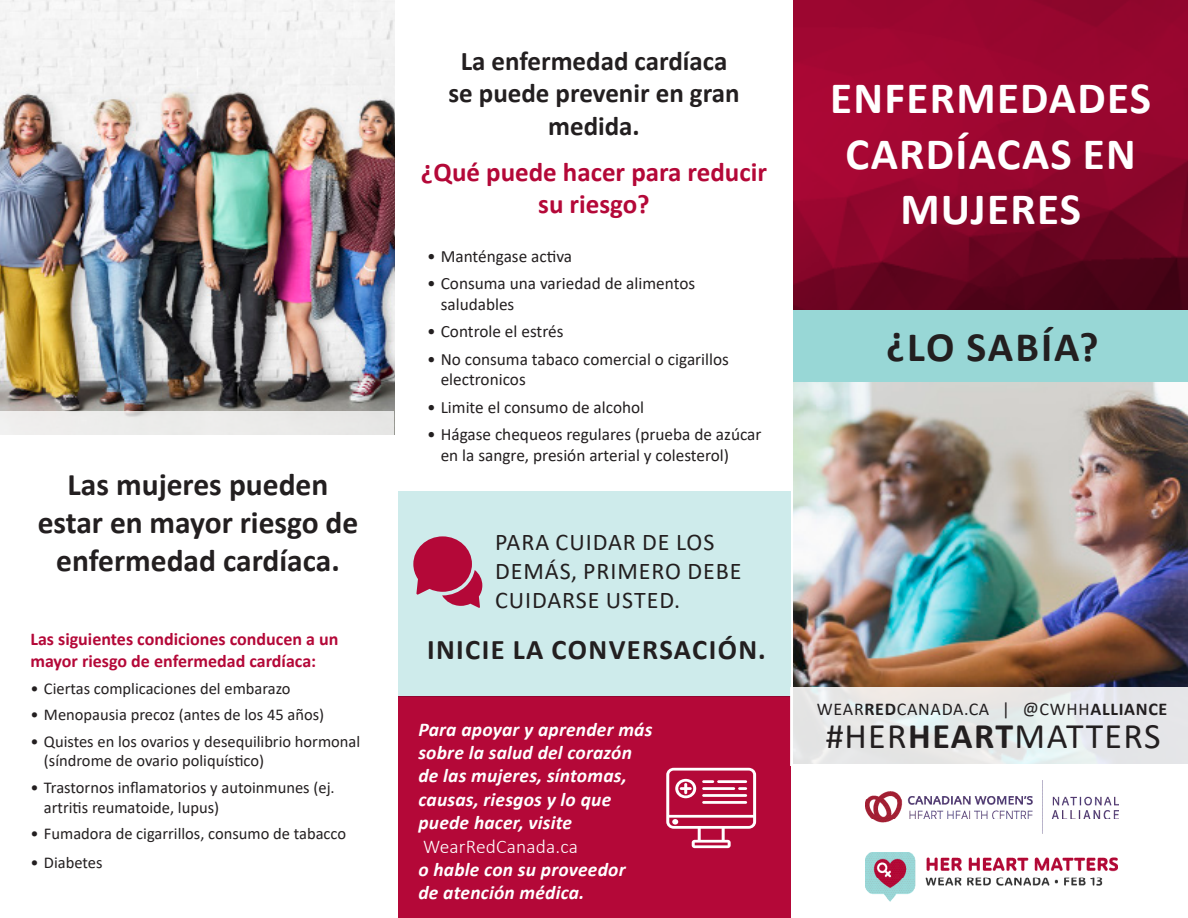
<style>
.page{position:relative;width:1188px;height:918px;background:#fff}
.page>*{position:absolute;margin:0;border:0;box-sizing:border-box;transform-origin:0 0}
.t1{font:700 45px/55.5px "Calibri";letter-spacing:.03em;color:#fff;text-align:center}
.t2{font:700 42px "Calibri";letter-spacing:.05em;color:#231f20}
.t3{font:36px "Calibri";letter-spacing:.04em;color:#231f20}
.t4{font:700 31.5px/37.8px "Calibri";color:#231f20;text-align:center}
.t5{font:700 28.5px "Calibri";letter-spacing:.05em;color:#231f20}
.t6{font:700 27px/32.4px "Calibri";color:#231f20;text-align:center}
.t7{font:700 27px/32.4px "Calibri";color:#b40838;text-align:center}
.t8{font:24px/28.8px "Calibri";letter-spacing:.04em;color:#231f20}
.t9{font:italic 700 19.5px/23.4px "Calibri";letter-spacing:.01em;color:#fff}
.t10{font:300 19.5px "Calibri";letter-spacing:.01em;color:#fff}
.t11{font:700 18px/21.6px "Calibri";color:#b40838}
.t12{font:18px "Calibri";letter-spacing:.04em;color:#231f20}
.t13{font:17.25px/20.7px "Calibri";color:#231f20}
.t14{font:16.5px/19.8px "Calibri";color:#231f20}
.s1{font-weight:700}
</style>
<div class="page">
<svg style="left:794px;top:0;width:394px;height:310px;background:#8a052a"></svg>
<div style="left:398px;top:697px;width:392px;height:221px;background:#b40838"></div>
<div style="left:398px;top:491px;width:392px;height:206px;background:#ceebeb"></div>
<img style="left:0;top:0;width:394px;height:411px">
<div style="left:0;top:411px;width:394px;height:24px;background:#ebebea"></div>
<img style="left:794px;top:382px;width:394px;height:305px">
<div style="left:794px;top:310px;width:394px;height:72px;background:#98d7d6"></div>
<img style="left:865px;top:852px;width:252px;height:49px">
<img style="left:865px;top:781px;width:253px;height:53px">
<svg style="left:790px;top:687px;width:398px;height:79px;background:#e7e9ea"></svg>
<svg style="left:666px;top:768px;width:90px;height:80px"></svg>
<hr style="left:702px;top:794px;width:45px;height:3px;background:#fff">
<hr style="left:702px;top:801px;width:45px;height:3px;background:#fff">
<svg style="left:413px;top:536px;width:69px;height:72px"></svg>
<p class="t4" style="left:38px;top:466px;width:322px">Las mujeres pueden estar en mayor riesgo de enfermedad cardíaca.</p>
<p class="t11" style="left:30px;top:628px;width:310px">Las siguientes condiciones conducen a un mayor riesgo de enfermedad cardíaca:</p>
<p class="t14" style="left:30px;top:678px;width:262px">• Ciertas complicaciones del embarazo</p>
<p class="t14" style="left:30px;top:704px;width:295px">• Menopausia precoz (antes de los 45 años)</p>
<p class="t14" style="left:44px;top:731px;width:318px;text-indent:-14px">• Quistes en los ovarios y desequilibrio hormonal (síndrome de ovario poliquístico)</p>
<p class="t14" style="left:44px;top:777px;width:292px;text-indent:-14px">• Trastornos inflamatorios y autoinmunes (ej. artritis reumatoide, lupus)</p>
<p class="t14" style="left:30px;top:824px;width:317px">• Fumadora de cigarrillos, consumo de tabacco</p>
<p class="t14" style="left:30px;top:852px;width:74px">• Diabetes</p>
<p class="t6" style="left:448px;top:44px;width:293px">La enfermedad cardíaca se puede prevenir en gran medida.</p>
<p class="t7" style="left:421px;top:155px;width:348px">¿Qué puede hacer para reducir su riesgo?</p>
<p class="t13" style="left:427px;top:245px;width:146px">• Manténgase activa</p>
<p class="t13" style="left:441px;top:273px;width:256px;text-indent:-14px">• Consuma una variedad de alimentos saludables</p>
<p class="t13" style="left:427px;top:321px;width:138px">• Controle el estrés</p>
<p class="t13" style="left:441px;top:348px;width:290px;text-indent:-14px">• No consuma tabaco comercial o cigarillos electronicos</p>
<p class="t13" style="left:427px;top:396px;width:218px">• Limite el consumo de alcohol</p>
<p class="t13" style="left:441px;top:424px;width:322px;text-indent:-14px">• Hágase chequeos regulares (prueba de azúcar en la sangre, presión arterial y colesterol)</p>
<p class="t8" style="left:495px;top:527px;width:248px">PARA CUIDAR DE LOS<br>DEMÁS, PRIMERO DEBE<br>CUIDARSE USTED.</p>
<p class="t5" style="left:427px;top:629px;width:340px">INICIE LA CONVERSACIÓN.</p>
<p class="t9" style="left:418px;top:717px;width:235px">Para apoyar y aprender más</p>
<p class="t9" style="left:418px;top:740px;width:215px">sobre la salud del corazón de las mujeres, síntomas, causas, riesgos y lo que puede hacer, visite</p>
<p class="t10" style="left:423px;top:834px;width:157px">WearRedCanada.ca</p>
<p class="t9" style="left:418px;top:857px;width:209px">o hable con su proveedor</p>
<p class="t9" style="left:418px;top:880px;width:168px">de atención médica.</p>
<p class="t1" style="left:830px;top:70px;width:322px">ENFERMEDADES<br>CARDÍACAS EN<br>MUJERES</p>
<p class="t2" style="left:886px;top:317px;width:214px">¿LO SABÍA?</p>
<p class="t12" style="left:817px;top:696px;width:352px">WEAR<span class="s1">RED</span>CANADA.CA | @CWHH<span class="s1">ALLIANCE</span></p>
<p class="t3" style="left:826px;top:711px;width:336px">#HER<span class="s1">HEART</span>MATTERS</p>
</div>
